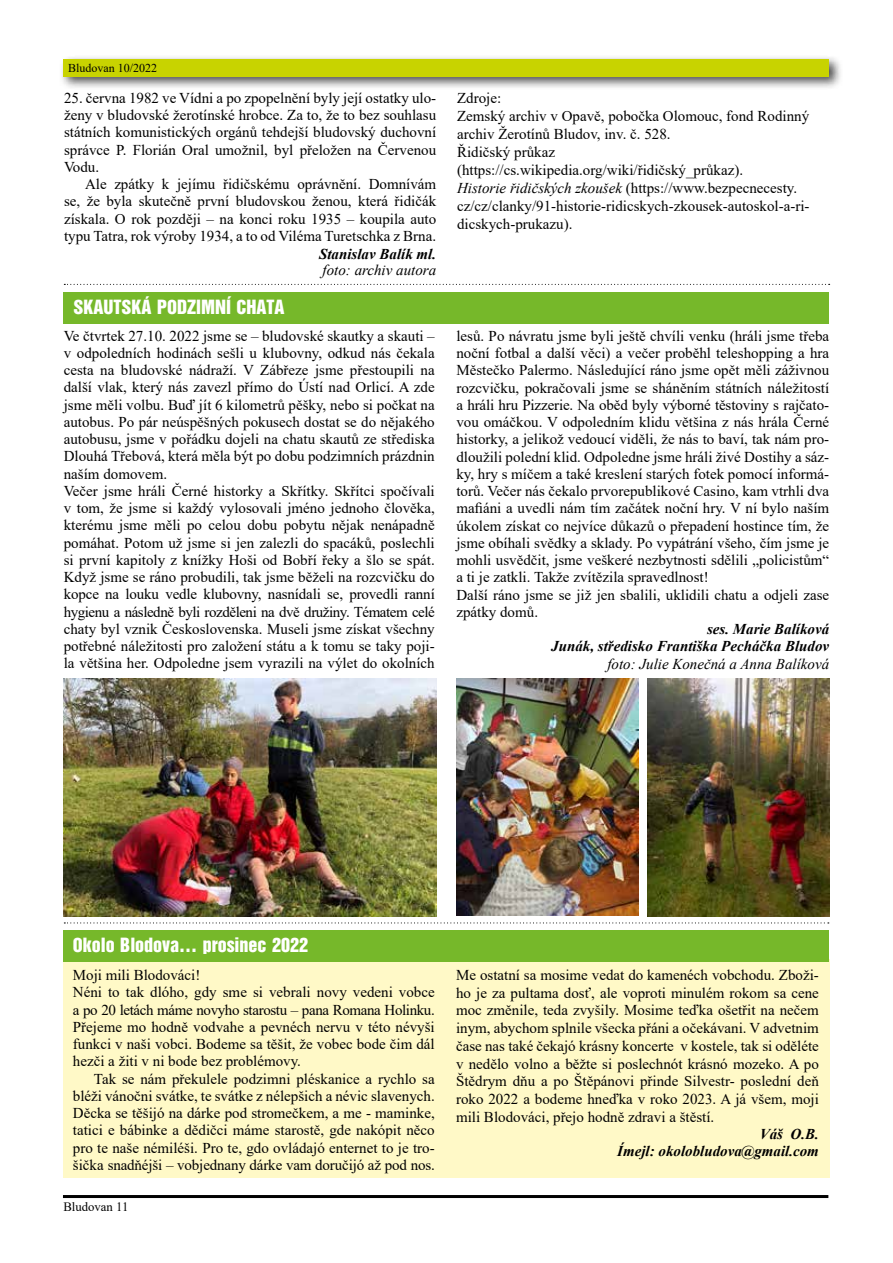
<style>
.page{position:relative;width:893px;height:1263px;background:#fff}
.page>*{position:absolute;margin:0;border:0;box-sizing:border-box;transform-origin:0 0}
.t1{font:18px "Switzerland Inserat CE";color:#fff}
.t2{font:15px/17.2px "Times New Roman";color:#000;text-align:justify}
.t3{font:italic 700 15px/17.2px "Times New Roman";color:#000;text-align:right}
.t4{font:italic 15px "Times New Roman";color:#000}
.t5{font:12.75px "Times New Roman";color:#000}
.t6{font:12px "Times New Roman";color:#000}
.s1{font-style:italic}
</style>
<div class="page">
<hr style="left:63px;top:1195px;width:765px;height:3px;background:#000">
<div style="left:59px;top:54px;width:784px;height:36px;background:#000;opacity:.7"></div>
<div style="left:64px;top:59px;width:765px;height:18px;background:#c8d300"></div>
<img style="left:457px;top:678px;width:181px;height:238px">
<img style="left:648px;top:678px;width:181px;height:238px">
<img style="left:64px;top:678px;width:372px;height:238px">
<div style="left:64px;top:292px;width:765px;height:32px;background:#76b82a"></div>
<div style="left:63px;top:959px;width:766px;height:219px;background:#fff9c7"></div>
<div style="left:63px;top:930px;width:766px;height:31px;background:#76b82a"></div>
<svg style="left:64px;top:284px;width:766px;height:1px"></svg>
<svg style="left:64px;top:922px;width:765px;height:1px"></svg>
<p class="t6" style="left:68px;top:59px;width:91px">Bludovan 10/2022</p>
<p class="t2" style="left:64px;top:89px;width:374px">25. června 1982 ve Vídni a po zpopelnění byly její ostatky ulo&shy;ženy v bludovské žerotínské hrobce. Za to, že to bez souhlasu státních komunistických orgánů tehdejší bludovský duchovní správce P. Florián Oral umožnil, byl přeložen na Červenou Vodu.</p>
<p class="t2" style="left:64px;top:175px;width:374px;text-indent:21px">Ale zpátky k jejímu řidičskému oprávnění. Domnívám se, že byla skutečně první bludovskou ženou, která řidičák získala. O rok později – na konci roku 1935 – koupila auto typu Tatra, rok výroby 1934, a to od Viléma Turetschka z Brna.</p>
<p class="t3" style="left:319px;top:245px;width:119px">Stanislav Balík ml.</p>
<p class="t4" style="left:323px;top:260px;width:115px">foto: archiv autora</p>
<p class="t2" style="left:457px;top:88px;width:354px;line-height:18px;text-align:left">Zdroje:<br>Zemský archiv v Opavě, pobočka Olomouc, fond Rodinný archiv Žerotínů Bludov, inv. č. 528.<br>Řidičský průkaz (https://cs.wikipedia.org/wiki/řidičský_průkaz).<br><span class="s1">Historie řidičských zkoušek</span> (https://www.bezpecnecesty. cz/cz/clanky/91-historie-ridicskych-zkousek-autoskol-a-ri&shy;dicskych-prukazu).</p>
<p class="t1" style="left:73px;top:296px;width:213px">SKAUTSKÁ PODZIMNÍ CHATA</p>
<p class="t2" style="left:64px;top:326px;width:373px;text-align:left">Ve čtvrtek 27.10. 2022 jsme se – bludovské skautky a skauti – v odpoledních hodinách sešli u klubovny, odkud nás čekala cesta na bludovské nádraží. V Zábřeze jsme přestoupili na další vlak, který nás zavezl přímo do Ústí nad Orlicí. A zde jsme měli volbu. Buď jít 6 kilometrů pěšky, nebo si počkat na autobus. Po pár neúspěšných pokusech dostat se do nějakého autobusu, jsme v pořádku dojeli na chatu skautů ze střediska Dlouhá Třebová, která měla být po dobu podzimních prázdnin naším domovem.<br>Večer jsme hráli Černé historky a Skřítky. Skřítci spočívali v tom, že jsme si každý vylosovali jméno jednoho člověka, kterému jsme měli po celou dobu pobytu nějak nenápadně pomáhat. Potom už jsme si jen zalezli do spacáků, poslechli si první kapitoly z knížky Hoši od Bobří řeky a šlo se spát.<br>Když jsme se ráno probudili, tak jsme běželi na rozcvičku do kopce na louku vedle klubovny, nasnídali se, provedli ranní hygienu a následně byli rozděleni na dvě družiny. Tématem celé chaty byl vznik Československa. Museli jsme získat všechny potřebné náležitosti pro založení státu a k tomu se taky poji&shy;la většina her. Odpoledne jsem vyrazili na výlet do okolních</p>
<p class="t2" style="left:456px;top:327px;width:374px;text-align:left">lesů. Po návratu jsme byli ještě chvíli venku (hráli jsme třeba noční fotbal a další věci) a večer proběhl teleshopping a hra Městečko Palermo. Následující ráno jsme opět měli záživnou rozcvičku, pokračovali jsme se sháněním státních náležitostí a hráli hru Pizzerie. Na oběd byly výborné těstoviny s rajčato&shy;vou omáčkou. V odpoledním klidu většina z nás hrála Černé historky, a jelikož vedoucí viděli, že nás to baví, tak nám pro&shy;dloužili polední klid. Odpoledne jsme hráli živé Dostihy a sáz&shy;ky, hry s míčem a také kreslení starých fotek pomocí informá&shy;torů. Večer nás čekalo prvorepublikové Casino, kam vtrhli dva mafiáni a uvedli nám tím začátek noční hry. V ní bylo naším úkolem získat co nejvíce důkazů o přepadení hostince tím, že jsme obíhali svědky a sklady. Po vypátrání všeho, čím jsme je mohli usvědčit, jsme veškeré nezbytnosti sdělili „policistům“ a ti je zatkli. Takže zvítězila spravedlnost!<br>Další ráno jsme se již jen sbalili, uklidili chatu a odjeli zase zpátky domů.</p>
<p class="t3" style="left:551px;top:620px;width:279px">ses. Marie Balíková<br>Junák, středisko Františka Pecháčka Bludov</p>
<p class="t4" style="left:607px;top:653px;width:223px">foto: Julie Konečná a Anna Balíková</p>
<p class="t1" style="left:73px;top:933px;width:237px">Okolo Blodova… prosinec 2022</p>
<p class="t2" style="left:73px;top:966px;width:363px;text-align:left">Moji mili Blodováci!<br>Néni to tak dlóho, gdy sme si vebrali novy vedeni vobce a po 20 letách máme novyho starostu – pana Romana Holinku.<br>Přejeme mo hodně vodvahe a pevnéch nervu v této névyši funkci v naši vobci. Bodeme sa těšit, že vobec bode čim dál hezči a žiti v ni bode bez problémovy.</p>
<p class="t2" style="left:73px;top:1069px;width:363px;text-indent:21px">Tak se nám překulele podzimni pléskanice a rychlo sa bléži vánočni svátke, te svátke z nélepšich a névic slavenych.<br>Děcka se těšijó na dárke pod stromečkem, a me - maminke, tatici e bábinke a dědičci máme starostě, gde nakópit něco pro te naše némiléši. Pro te, gdo ovládajó enternet to je tro&shy;šička snadňéjši – vobjednany dárke vam doručijó až pod nos.</p>
<p class="t5" style="left:63px;top:1197px;width:67px">Bludovan 11</p>
<p class="t2" style="left:456px;top:966px;width:364px;line-height:17.7px">Me ostatní sa mosime vedat do kamenéch vobchodu. Zboži&shy;ho je za pultama dosť, ale voproti minulém rokom sa cene moc změnile, teda zvyšily. Mosime teďka ošetřit na nečem inym, abychom splnile všecka přáni a očekávani. V advetnim čase nas také čekajó krásny koncerte v kostele, tak si oděléte v nedělo volno a běžte si poslechnót krásnó mozeko. A po Štědrym dňu a po Štěpánovi přinde Silvestr- poslední deň roko 2022 a bodeme hneďka v roko 2023. A já všem, moji mili Blodováci, přejo hodně zdravi a štěstí.</p>
<p class="t3" style="left:617px;top:1125px;width:203px">Váš O.B.<br>Ímejl: okolobludova@gmail.com</p>
</div>
